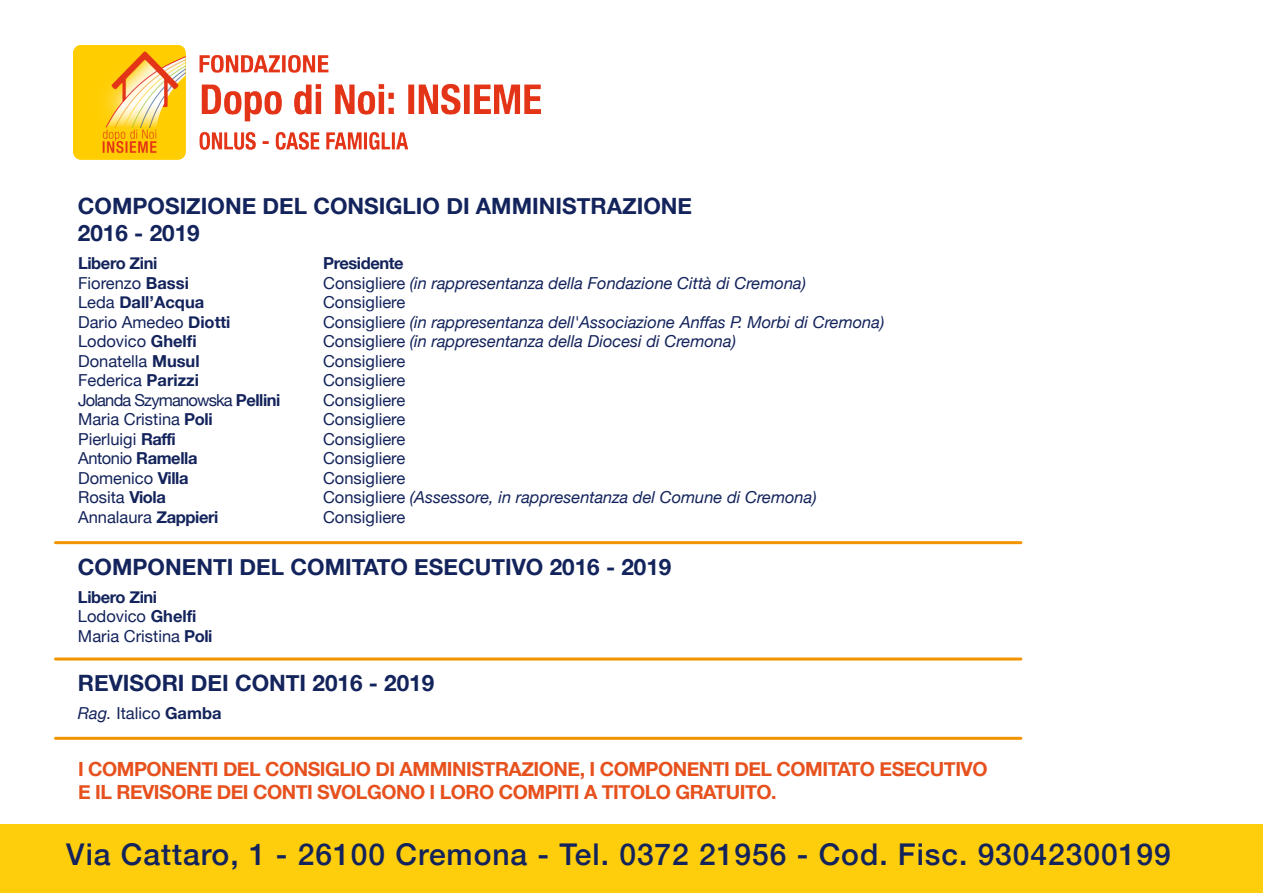
<style>
.page{position:relative;width:1263px;height:893px;background:#fff}
.page>*{position:absolute;margin:0;border:0;box-sizing:border-box;transform-origin:0 0}
.t1{font:500 30px "Helvetica Neue";letter-spacing:.03em;color:#13235b}
.t2{font:700 22.5px/27px "Helvetica Neue";color:#13235b}
.t3{font:700 19.5px/22.5px "Helvetica Neue";letter-spacing:-.025em;color:#e7511e}
.t4{font:16.5px/19.5px "Helvetica Neue";color:#13235b}
.t5{font:italic 16.5px "Helvetica Neue";color:#13235b}
.t6{font:16.5px "Helvetica Neue";letter-spacing:-.05em;color:#13235b}
.t7{font:700 16.5px "Helvetica Neue";letter-spacing:-.025em;color:#13235b}
.t8{font:700 16.5px "Helvetica Neue";color:#13235b}
.t9{font:16.5px "Helvetica Neue";letter-spacing:-.025em;color:#13235b}
.s1{font-weight:700}
.s2{font-style:normal}
.s3{font-weight:400}
.s4{font-style:italic}
</style>
<div class="page">
<img style="left:74px;top:46px;width:466px;height:114px">
<div style="left:0;top:825px;width:1263px;height:68px;background:#fecd0c"></div>
<hr style="left:55px;top:541px;width:966px;height:3px;background:#f29400">
<hr style="left:55px;top:657px;width:966px;height:3px;background:#f29400">
<hr style="left:55px;top:737px;width:966px;height:3px;background:#f29400">
<h2 class="t2" style="left:78px;top:193px;width:616px">COMPOSIZIONE DEL CONSIGLIO DI AMMINISTRAZIONE<br>2016 - 2019</h2>
<p class="t7" style="left:78px;top:251px;width:81px">Libero Zini</p>
<p class="t7" style="left:323px;top:251px;width:82px">Presidente</p>
<p class="t4" style="left:78px;top:274px;width:112px">Fiorenzo <span class="s1">Bassi</span></p>
<p class="t5" style="left:323px;top:271px;width:484px"><span class="s2">Consigliere</span> (in rappresentanza della Fondazione Città di Cremona)</p>
<p class="t8" style="left:78px;top:290px;width:128px"><span class="s3">Leda</span> Dall’Acqua</p>
<p class="t4" style="left:323px;top:294px;width:84px">Consigliere</p>
<p class="t4" style="left:78px;top:313px;width:154px">Dario Amedeo <span class="s1">Diotti</span></p>
<p class="t5" style="left:323px;top:310px;width:563px"><span class="s2">Consigliere</span> (in rappresentanza dell'Associazione Anffas P. Morbi di Cremona)</p>
<p class="t4" style="left:78px;top:333px;width:120px">Lodovico <span class="s1">Ghelfi</span></p>
<p class="t5" style="left:323px;top:330px;width:414px"><span class="s2">Consigliere</span> (in rappresentanza della Diocesi di Cremona)</p>
<p class="t4" style="left:78px;top:352px;width:123px">Donatella <span class="s1">Musul</span></p>
<p class="t4" style="left:323px;top:352px;width:84px">Consigliere</p>
<p class="t4" style="left:78px;top:372px;width:122px">Federica <span class="s1">Parizzi</span></p>
<p class="t4" style="left:323px;top:372px;width:84px">Consigliere</p>
<p class="t6" style="left:78px;top:388px;width:204px">Jolanda Szymanowska <span class="s1">Pellini</span></p>
<p class="t4" style="left:323px;top:391px;width:84px">Consigliere</p>
<p class="t4" style="left:78px;top:411px;width:136px">Maria Cristina <span class="s1">Poli</span></p>
<p class="t4" style="left:323px;top:411px;width:84px">Consigliere</p>
<p class="t4" style="left:78px;top:430px;width:99px">Pierluigi <span class="s1">Raffi</span></p>
<p class="t4" style="left:323px;top:430px;width:84px">Consigliere</p>
<p class="t9" style="left:78px;top:447px;width:121px">Antonio <span class="s1">Ramella</span></p>
<p class="t4" style="left:323px;top:450px;width:84px">Consigliere</p>
<p class="t4" style="left:78px;top:469px;width:112px">Domenico <span class="s1">Villa</span></p>
<p class="t4" style="left:323px;top:469px;width:84px">Consigliere</p>
<p class="t4" style="left:78px;top:489px;width:89px">Rosita <span class="s1">Viola</span></p>
<p class="t5" style="left:323px;top:486px;width:495px"><span class="s2">Consigliere</span> (Assessore, in rappresentanza del Comune di Cremona)</p>
<p class="t4" style="left:78px;top:508px;width:142px">Annalaura <span class="s1">Zappieri</span></p>
<p class="t4" style="left:323px;top:508px;width:84px">Consigliere</p>
<h2 class="t2" style="left:78px;top:554px;width:595px">COMPONENTI DEL COMITATO ESECUTIVO 2016 - 2019</h2>
<p class="t4" style="left:78px;top:588px;width:136px"><span class="s1">Libero Zini<br></span>Lodovico <span class="s1">Ghelfi<br></span>Maria Cristina <span class="s1">Poli</span></p>
<h2 class="t2" style="left:78px;top:670px;width:358px">REVISORI DEI CONTI 2016 - 2019</h2>
<p class="t4" style="left:78px;top:704px;width:145px"><span class="s4">Rag.</span> Italico <span class="s1">Gamba</span></p>
<p class="t3" style="left:78px;top:758px;width:911px">I COMPONENTI DEL CONSIGLIO DI AMMINISTRAZIONE, I COMPONENTI DEL COMITATO ESECUTIVO<br>E IL REVISORE DEI CONTI SVOLGONO I LORO COMPITI A TITOLO GRATUITO.</p>
<h1 class="t1" style="left:66px;top:830px;width:1106px">Via Cattaro, 1 - 26100 Cremona - Tel. 0372 21956 - Cod. Fisc. 93042300199</h1>
</div>
